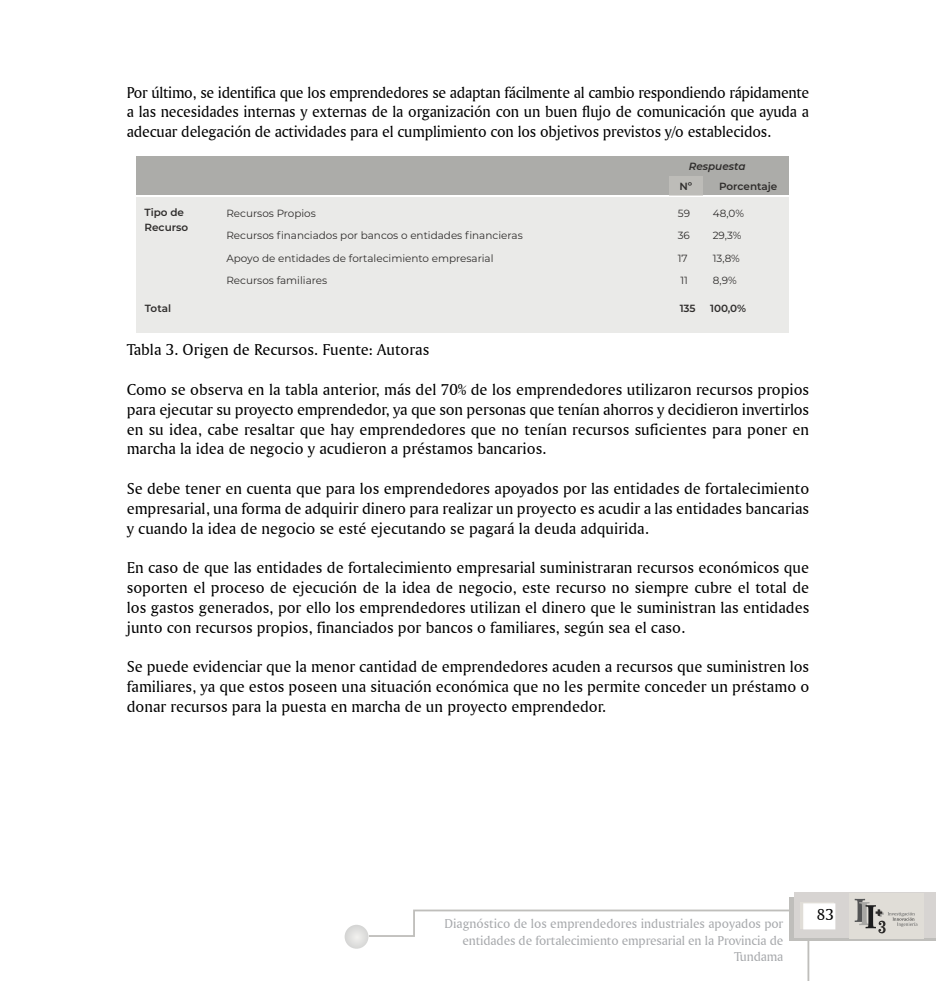
<style>
.page{position:relative;width:936px;height:981px;background:#fff}
.page>*{position:absolute;margin:0;border:0;box-sizing:border-box;transform-origin:0 0}
.t1{font:16.5px/19.8px "Amerigo BT Roman A";color:#000;text-align:justify}
.t2{font:13.5px/16.2px "Amerigo BT Roman A";letter-spacing:-.01em;color:#a7a9ac;text-align:right}
.t3{font:10.35px "Montserrat";color:#2f2d2c}
.t4{font:600 10.35px/15px "Montserrat";color:#2f2d2c}
.t5{font:italic 600 10.35px "Montserrat";color:#2f2d2c}
</style>
<div class="page">
<svg style="left:367px;top:909px;width:443px;height:71px"></svg>
<svg style="left:789px;top:897px;width:146px;height:43px"></svg>
<div style="left:794px;top:891px;width:141px;height:46px;background:#d7d4d2"></div>
<div style="left:848px;top:893px;width:75px;height:45px;background:#e0ddd7"></div>
<svg style="left:854px;top:898px;width:63px;height:35px"></svg>
<div style="left:799px;top:901px;width:34px;height:26px;background:#e0ddd7"></div>
<svg style="left:344px;top:924px;width:24px;height:24px"></svg>
<div style="left:803px;top:903px;width:32px;height:26px;background:#fff;border:2px solid #fff"></div>
<div style="left:136px;top:156px;width:653px;height:38px;background:#acaca9"></div>
<div style="left:668px;top:176px;width:34px;height:19px;background:#bdbcb8"></div>
<div style="left:136px;top:198px;width:653px;height:134px;background:#eaeae8"></div>
<p class="t1" style="left:127px;top:82px;width:684px">Por último, se identifica que los emprendedores se adaptan fácilmente al cambio respondiendo rápidamente a las necesidades internas y externas de la organización con un buen flujo de comunicación que ayuda a adecuar delegación de actividades para el cumplimiento con los objetivos previstos y/o establecidos.</p>
<p class="t5" style="left:688px;top:159px;width:58px">Respuesta</p>
<p class="t4" style="left:679px;top:178px;width:14px">Nº</p>
<p class="t4" style="left:719px;top:178px;width:60px">Porcentaje</p>
<p class="t4" style="left:144px;top:204px;width:45px">Tipo de<br>Recurso</p>
<p class="t3" style="left:226px;top:206px;width:91px">Recursos Propios</p>
<p class="t3" style="left:677px;top:206px;width:14px">59</p>
<p class="t3" style="left:712px;top:206px;width:33px">48,0%</p>
<p class="t3" style="left:226px;top:228px;width:298px">Recursos financiados por bancos o entidades financieras</p>
<p class="t3" style="left:677px;top:228px;width:14px">36</p>
<p class="t3" style="left:712px;top:228px;width:30px">29,3%</p>
<p class="t3" style="left:226px;top:251px;width:268px">Apoyo de entidades de fortalecimiento empresarial</p>
<p class="t3" style="left:677px;top:251px;width:11px">17</p>
<p class="t3" style="left:712px;top:251px;width:29px">13,8%</p>
<p class="t3" style="left:226px;top:273px;width:102px">Recursos familiares</p>
<p class="t3" style="left:680px;top:273px;width:9px">11</p>
<p class="t3" style="left:712px;top:273px;width:25px">8,9%</p>
<p class="t4" style="left:145px;top:300px;width:28px">Total</p>
<p class="t4" style="left:679px;top:300px;width:17px">135</p>
<p class="t4" style="left:710px;top:300px;width:38px">100,0%</p>
<p class="t1" style="left:127px;top:339px;width:304px">Tabla 3. Origen de Recursos. Fuente: Autoras</p>
<p class="t1" style="left:127px;top:379px;width:684px">Como se observa en la tabla anterior, más del 70% de los emprendedores utilizaron recursos propios para ejecutar su proyecto emprendedor, ya que son personas que tenían ahorros y decidieron invertirlos en su idea, cabe resaltar que hay emprendedores que no tenían recursos suficientes para poner en marcha la idea de negocio y acudieron a préstamos bancarios.</p>
<p class="t1" style="left:127px;top:478px;width:684px">Se debe tener en cuenta que para los emprendedores apoyados por las entidades de fortalecimiento empresarial, una forma de adquirir dinero para realizar un proyecto es acudir a las entidades bancarias y cuando la idea de negocio se esté ejecutando se pagará la deuda adquirida.</p>
<p class="t1" style="left:127px;top:557px;width:684px">En caso de que las entidades de fortalecimiento empresarial suministraran recursos económicos que soporten el proceso de ejecución de la idea de negocio, este recurso no siempre cubre el total de los gastos generados, por ello los emprendedores utilizan el dinero que le suministran las entidades junto con recursos propios, financiados por bancos o familiares, según sea el caso.</p>
<p class="t1" style="left:127px;top:656px;width:684px">Se puede evidenciar que la menor cantidad de emprendedores acuden a recursos que suministren los familiares, ya que estos poseen una situación económica que no les permite conceder un préstamo o donar recursos para la puesta en marcha de un proyecto emprendedor.</p>
<p class="t2" style="left:444px;top:915px;width:340px">Diagnóstico de los emprendedores industriales apoyados por entidades de fortalecimiento empresarial en la Provincia de<br>Tundama</p>
<p class="t1" style="left:816px;top:904px;width:18px">83</p>
</div>
